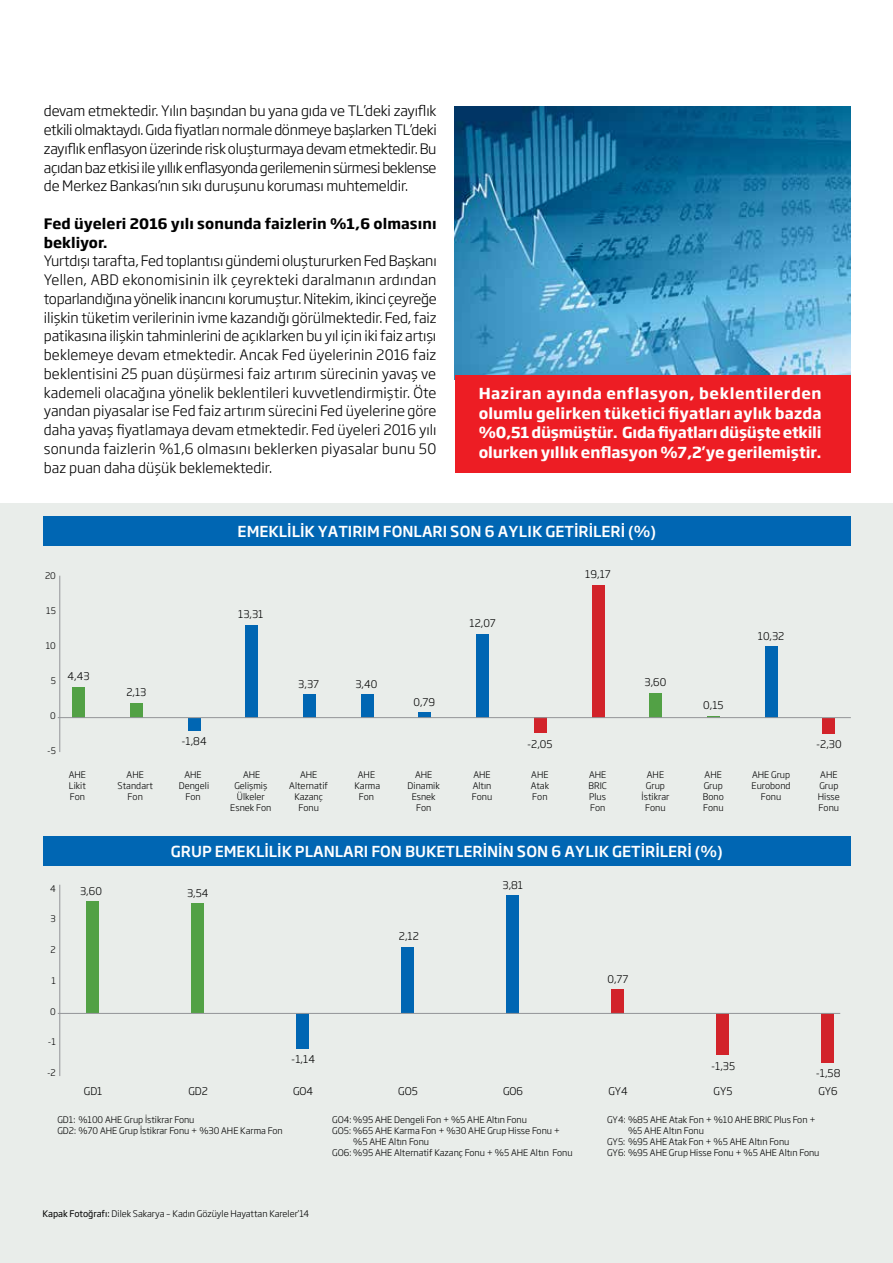
<style>
.page{position:relative;width:893px;height:1263px;background:#fff}
.page>*{position:absolute;margin:0;border:0;box-sizing:border-box;transform-origin:0 0}
.t1{font:700 15px/19.5px "Soho Gothic Pro";letter-spacing:-.005em;color:#fff;text-align:justify}
.t2{font:500 15px "Soho Gothic Pro";color:#fff}
.t3{font:300 14.25px/18.8px "Soho Gothic Pro";letter-spacing:-.01em;color:#000;text-align:justify}
.t4{font:700 14.25px/18.8px "Soho Gothic Pro";letter-spacing:.005em;color:#000}
.t5{font:300 10.5px "Soho Gothic Pro";color:#000}
.t6{font:300 9px/10.8px "Soho Gothic Pro";color:#000;text-align:center}
.s1{font-weight:400}
</style>
<div class="page">
<div style="left:0;top:503px;width:893px;height:760px;background:#e9edea"></div>
<div style="left:43px;top:516px;width:808px;height:30px;background:#0066b3"></div>
<div style="left:43px;top:836px;width:808px;height:30px;background:#0066b3"></div>
<hr style="left:60px;top:885px;width:1px;height:191px;background:#939598">
<hr style="left:60px;top:576px;width:1px;height:176px;background:#939598">
<img style="left:455px;top:106px;width:395px;height:269px">
<div style="left:455px;top:375px;width:395px;height:97px;background:#ed1d24"></div>
<div style="left:72px;top:687px;width:13px;height:31px;background:#52a145"></div>
<div style="left:130px;top:703px;width:13px;height:15px;background:#52a145"></div>
<div style="left:188px;top:718px;width:12px;height:12px;background:#0066b3"></div>
<div style="left:245px;top:625px;width:13px;height:93px;background:#0066b3"></div>
<div style="left:303px;top:694px;width:13px;height:24px;background:#0066b3"></div>
<div style="left:361px;top:694px;width:13px;height:24px;background:#0066b3"></div>
<div style="left:419px;top:712px;width:12px;height:6px;background:#0066b3"></div>
<div style="left:476px;top:634px;width:13px;height:84px;background:#0066b3"></div>
<div style="left:534px;top:718px;width:13px;height:15px;background:#d2232a"></div>
<div style="left:592px;top:585px;width:12px;height:133px;background:#d2232a"></div>
<div style="left:649px;top:693px;width:13px;height:25px;background:#52a145"></div>
<svg style="left:707px;top:716px;width:13px;height:1px"></svg>
<div style="left:765px;top:646px;width:13px;height:72px;background:#0066b3"></div>
<div style="left:822px;top:718px;width:13px;height:15px;background:#d2232a"></div>
<hr style="left:58px;top:717px;width:793px;height:1px;background:#939598">
<div style="left:87px;top:901px;width:12px;height:112px;background:#52a145"></div>
<div style="left:192px;top:903px;width:12px;height:110px;background:#52a145"></div>
<div style="left:297px;top:1013px;width:12px;height:36px;background:#0066b3"></div>
<div style="left:402px;top:947px;width:12px;height:66px;background:#0066b3"></div>
<div style="left:507px;top:895px;width:12px;height:118px;background:#0066b3"></div>
<div style="left:612px;top:989px;width:12px;height:24px;background:#d2232a"></div>
<div style="left:717px;top:1013px;width:12px;height:42px;background:#d2232a"></div>
<div style="left:822px;top:1013px;width:12px;height:49px;background:#d2232a"></div>
<hr style="left:58px;top:1013px;width:782px;height:1px;background:#939598">
<p class="t3" style="left:44px;top:101px;width:394px">devam etmektedir. Yılın başından bu yana gıda ve TL’deki zayıflık etkili olmaktaydı. Gıda fiyatları normale dönmeye başlarken TL’deki zayıflık enflasyon üzerinde risk oluşturmaya devam etmektedir. Bu açıdan baz etkisi ile yıllık enflasyonda gerilemenin sürmesi beklense de Merkez Bankası’nın sıkı duruşunu koruması muhtemeldir.</p>
<p class="t4" style="left:44px;top:213px;width:394px">Fed üyeleri 2016 yılı sonunda faizlerin %1,6 olmasını bekliyor.</p>
<p class="t3" style="left:44px;top:251px;width:394px">Yurtdışı tarafta, Fed toplantısı gündemi oluştururken Fed Başkanı Yellen, ABD ekonomisinin ilk çeyrekteki daralmanın ardından toparlandığına yönelik inancını korumuştur. Nitekim, ikinci çeyreğe ilişkin tüketim verilerinin ivme kazandığı görülmektedir. Fed, faiz patikasına ilişkin tahminlerini de açıklarken bu yıl için iki faiz artışı beklemeye devam etmektedir. Ancak Fed üyelerinin 2016 faiz beklentisini 25 puan düşürmesi faiz artırım sürecinin yavaş ve kademeli olacağına yönelik beklentileri kuvvetlendirmiştir. Öte yandan piyasalar ise Fed faiz artırım sürecini Fed üyelerine göre daha yavaş fiyatlamaya devam etmektedir. Fed üyeleri 2016 yılı sonunda faizlerin %1,6 olmasını beklerken piyasalar bunu 50 baz puan daha düşük beklemektedir.</p>
<p class="t1" style="left:479px;top:383px;width:344px">Haziran ayında enflasyon, beklentilerden olumlu gelirken tüketici fiyatları aylık bazda %0,51 düşmüştür. Gıda fiyatları düşüşte etkili olurken yıllık enflasyon %7,2’ye gerilemiştir.</p>
<p class="t6" style="left:45px;top:570px;width:12px">20</p>
<p class="t6" style="left:46px;top:605px;width:11px">15</p>
<p class="t6" style="left:46px;top:640px;width:12px">10</p>
<p class="t6" style="left:51px;top:675px;width:7px">5</p>
<p class="t6" style="left:50px;top:709px;width:7px">0</p>
<p class="t6" style="left:47px;top:744px;width:10px">-5</p>
<p class="t2" style="left:238px;top:519px;width:420px">EMEKLİLİK YATIRIM FONLARI SON 6 AYLık GETİRİLERİ (%)</p>
<p class="t5" style="left:68px;top:668px;width:24px">4,43</p>
<p class="t5" style="left:126px;top:684px;width:22px">2,13</p>
<p class="t5" style="left:238px;top:606px;width:27px">13,31</p>
<p class="t5" style="left:181px;top:733px;width:27px">-1,84</p>
<p class="t5" style="left:298px;top:675px;width:22px">3,37</p>
<p class="t5" style="left:355px;top:676px;width:23px">3,40</p>
<p class="t5" style="left:413px;top:694px;width:23px">0,79</p>
<p class="t5" style="left:469px;top:615px;width:28px">12,07</p>
<p class="t5" style="left:585px;top:566px;width:27px">19,17</p>
<p class="t5" style="left:527px;top:735px;width:27px">-2,05</p>
<p class="t5" style="left:645px;top:674px;width:23px">3,60</p>
<p class="t5" style="left:703px;top:697px;width:22px">0,15</p>
<p class="t5" style="left:758px;top:628px;width:28px">10,32</p>
<p class="t5" style="left:816px;top:736px;width:27px">-2,30</p>
<p class="t6" style="left:69px;top:769px;width:19px;text-align:justify">AHE Likit Fon</p>
<p class="t6" style="left:118px;top:769px;width:37px">AHE<br>Standart<br>Fon</p>
<p class="t6" style="left:179px;top:769px;width:32px">AHE<br>Dengeli<br>Fon</p>
<p class="t6" style="left:230px;top:769px;width:43px">AHE<br>Gelişmiş<br>Ülkeler<br>Esnek Fon</p>
<p class="t6" style="left:289px;top:769px;width:40px">AHE<br>Alternatif<br>Kazanç<br>Fonu</p>
<p class="t6" style="left:355px;top:769px;width:27px">AHE<br>Karma<br>Fon</p>
<p class="t6" style="left:408px;top:769px;width:34px">AHE<br>Dinamik<br>Esnek<br>Fon</p>
<p class="t6" style="left:472px;top:769px;width:22px;text-align:left">AHE<br>Altın<br>Fonu</p>
<p class="t6" style="left:531px;top:769px;width:20px;text-align:justify">AHE Atak Fon</p>
<p class="t6" style="left:588px;top:769px;width:20px;text-align:justify">AHE BRIC Plus Fon</p>
<p class="t6" style="left:642px;top:769px;width:29px">AHE<br>Grup<br>İstikrar<br>Fonu</p>
<p class="t6" style="left:703px;top:769px;width:22px;text-align:left">AHE<br>Grup<br>Bono<br>Fonu</p>
<p class="t6" style="left:752px;top:769px;width:41px">AHE Grup<br>Eurobond<br>Fonu</p>
<p class="t6" style="left:818px;top:769px;width:24px;text-align:left">AHE<br>Grup<br>Hisse<br>Fonu</p>
<p class="t6" style="left:50px;top:882px;width:7px">4</p>
<p class="t6" style="left:51px;top:913px;width:7px">3</p>
<p class="t6" style="left:51px;top:944px;width:7px">2</p>
<p class="t6" style="left:51px;top:975px;width:6px">1</p>
<p class="t6" style="left:50px;top:1005px;width:7px">0</p>
<p class="t6" style="left:48px;top:1036px;width:10px">-1</p>
<p class="t6" style="left:47px;top:1067px;width:10px">-2</p>
<p class="t2" style="left:171px;top:839px;width:553px">GRUP EMEKLİLİK PLANLARI FON BUKETLERİNİN SON 6 AYLık GETİRİLERİ (%)</p>
<p class="t5" style="left:80px;top:883px;width:23px">3,60</p>
<p class="t5" style="left:187px;top:885px;width:23px">3,54</p>
<p class="t5" style="left:291px;top:1051px;width:25px">-1,14</p>
<p class="t5" style="left:399px;top:928px;width:22px">2,12</p>
<p class="t5" style="left:502px;top:877px;width:22px">3,81</p>
<p class="t5" style="left:607px;top:971px;width:22px">0,77</p>
<p class="t5" style="left:711px;top:1057px;width:26px">-1,35</p>
<p class="t5" style="left:816px;top:1065px;width:26px">-1,58</p>
<p class="t5" style="left:84px;top:1082px;width:20px">GD1</p>
<p class="t5" style="left:188px;top:1082px;width:21px">GD2</p>
<p class="t5" style="left:293px;top:1082px;width:22px">GO4</p>
<p class="t5" style="left:398px;top:1082px;width:21px">GO5</p>
<p class="t5" style="left:503px;top:1082px;width:22px">GO6</p>
<p class="t5" style="left:608px;top:1082px;width:21px">GY4</p>
<p class="t5" style="left:714px;top:1082px;width:20px">GY5</p>
<p class="t5" style="left:818px;top:1082px;width:21px">GY6</p>
<p class="t6" style="left:57px;top:1114px;width:227px;text-align:left">GD1: %100 AHE Grup İstikrar Fonu<br>GD2: %70 AHE Grup İstikrar Fonu + %30 AHE Karma Fon</p>
<p class="t6" style="left:332px;top:1114px;width:196px">GO4: %95 AHE Dengeli Fon + %5 AHE Altın Fonu</p>
<p class="t6" style="left:607px;top:1114px;width:210px">GY4: %85 AHE Atak Fon + %10 AHE BRIC Plus Fon +</p>
<p class="t6" style="left:628px;top:1125px;width:77px">%5 AHE Altın Fonu</p>
<p class="t6" style="left:607px;top:1136px;width:184px">GY5: %95 AHE Atak Fon + %5 AHE Altın Fonu</p>
<p class="t6" style="left:607px;top:1146px;width:214px">GY6: %95 AHE Grup Hisse Fonu + %5 AHE Altın Fonu</p>
<p class="t6" style="left:332px;top:1125px;width:229px">GO5: %65 AHE Karma Fon + %30 AHE Grup Hisse Fonu +</p>
<p class="t6" style="left:353px;top:1136px;width:77px">%5 AHE Altın Fonu</p>
<p class="t6" style="left:332px;top:1146px;width:242px">GO6: %95 AHE Alternatif Kazanç Fonu + %5 AHE Altın Fonu</p>
<p class="t6" style="left:43px;top:1207px;width:268px"><span class="s1">Kapak Fotoğrafı:</span> Dilek Sakarya – Kadın Gözüyle Hayattan Kareler’14</p>
</div>
